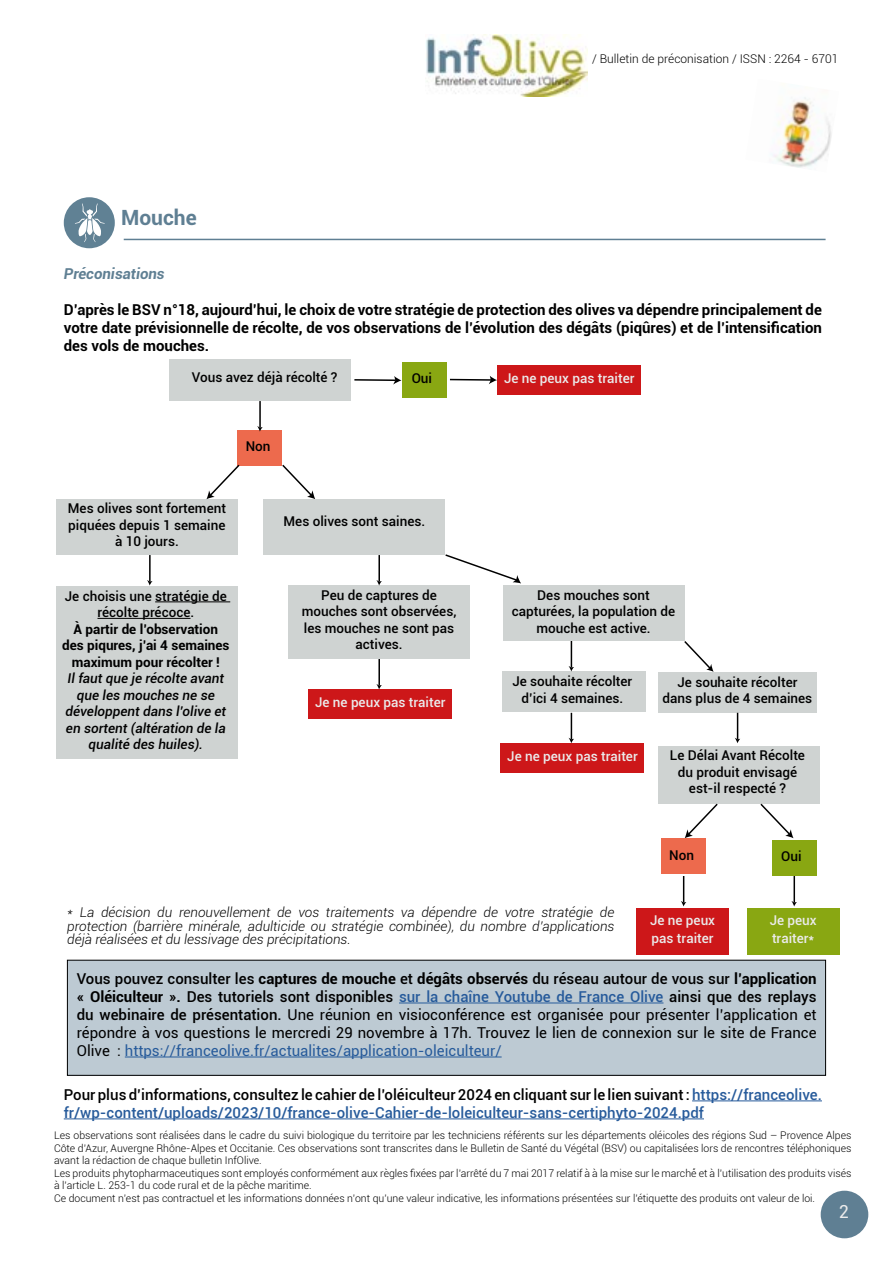
<style>
.page{position:relative;width:893px;height:1263px;background:#fff}
.page>*{position:absolute;margin:0;border:0;box-sizing:border-box;transform-origin:0 0}
.t1{font:700 21px "Roboto";color:#5f7f93}
.t2{font:18px "Roboto";color:#ebebeb}
.t3{font:15px/18px "Roboto";color:#000;text-align:justify}
.t4{font:700 15px/18px "Roboto";color:#000;text-align:justify}
.t5{font:500 15px/18px "Roboto";color:#275b9b}
.t6{font:italic 700 15px "Roboto";color:#5f7f93}
.t7{font:500 13.5px/16.5px "Roboto";color:#000;text-align:center}
.t8{font:italic 300 13.5px/13.5px "Roboto";color:#000;text-align:justify}
.t9{font:italic 500 13.5px/16.5px "Roboto";color:#000;text-align:center}
.t10{font:500 13.5px/18px "Roboto";color:#ebebeb}
.t11{font:700 13.5px/16.5px "Roboto";color:#000;text-align:center}
.t12{font:300 12px "Roboto";color:#000}
.t13{font:300 10.5px/12.6px "Roboto";color:#000}
.s1{font-weight:500}
.s2{font-weight:700}
.s3{font-weight:500;color:#275b9b}
.s4{color:#275b9b}
.s5{color:#000}
</style>
<div class="page">
<div style="left:821px;top:1191px;width:47px;height:47px;background:#5f7f93;border-radius:50%"></div>
<img style="left:426px;top:34px;width:162px;height:63px">
<img style="left:771px;top:97px;width:61px;height:71px">
<hr style="left:692px;top:1100px;width:130px;height:1px;background:#275b9b">
<hr style="left:64px;top:1118px;width:640px;height:1px;background:#275b9b">
<hr style="left:124px;top:239px;width:702px;height:1px;background:#5f7f93">
<div style="left:64px;top:197px;width:51px;height:51px;background:#608194;border-radius:50%"></div>
<svg style="left:75px;top:203px;width:30px;height:39px"></svg>
<div style="left:67px;top:960px;width:759px;height:115px;background:#bdcad3"></div>
<hr style="left:399px;top:1002px;width:264px;height:1px;background:#275b9b">
<hr style="left:125px;top:1056px;width:377px;height:1px;background:#275b9b">
<div style="left:498px;top:365px;width:143px;height:30px;background:#cd1719"></div>
<div style="left:169px;top:360px;width:182px;height:41px;background:#cfd3d2"></div>
<div style="left:402px;top:362px;width:45px;height:36px;background:#89a712"></div>
<div style="left:238px;top:430px;width:44px;height:36px;background:#ed6a4d"></div>
<svg style="left:282px;top:464px;width:33px;height:35px"></svg>
<hr style="left:354px;top:379px;width:42px;height:2px;background:#000">
<svg style="left:393px;top:376px;width:8px;height:9px"></svg>
<div style="left:264px;top:499px;width:181px;height:56px;background:#cfd3d2"></div>
<div style="left:56px;top:499px;width:182px;height:55px;background:#cfd3d2"></div>
<div style="left:56px;top:586px;width:182px;height:172px;background:#cfd3d2"></div>
<hr style="left:155px;top:601px;width:75px;height:1px;background:#000">
<hr style="left:97px;top:618px;width:93px;height:1px;background:#000">
<svg style="left:206px;top:463px;width:34px;height:36px"></svg>
<hr style="left:450px;top:379px;width:41px;height:2px;background:#000">
<svg style="left:489px;top:376px;width:8px;height:8px"></svg>
<div style="left:288px;top:585px;width:182px;height:73px;background:#cfd3d2"></div>
<div style="left:503px;top:585px;width:181px;height:56px;background:#cfd3d2"></div>
<div style="left:309px;top:689px;width:143px;height:29px;background:#cd1719"></div>
<svg style="left:445px;top:554px;width:76px;height:29px"></svg>
<svg style="left:684px;top:639px;width:30px;height:33px"></svg>
<div style="left:658px;top:672px;width:159px;height:41px;background:#cfd3d2"></div>
<div style="left:503px;top:672px;width:143px;height:40px;background:#cfd3d2"></div>
<div style="left:501px;top:744px;width:143px;height:29px;background:#cd1719"></div>
<div style="left:658px;top:746px;width:162px;height:58px;background:#cfd3d2"></div>
<svg style="left:760px;top:803px;width:33px;height:35px"></svg>
<svg style="left:685px;top:803px;width:33px;height:35px"></svg>
<div style="left:661px;top:838px;width:45px;height:36px;background:#ed6a4d"></div>
<div style="left:772px;top:840px;width:44px;height:36px;background:#89a712"></div>
<hr style="left:259px;top:401px;width:2px;height:27px;background:#000">
<svg style="left:257px;top:426px;width:6px;height:6px"></svg>
<hr style="left:378px;top:659px;width:2px;height:26px;background:#000">
<svg style="left:376px;top:684px;width:6px;height:5px"></svg>
<svg style="left:568px;top:641px;width:6px;height:30px"></svg>
<svg style="left:568px;top:713px;width:6px;height:30px"></svg>
<svg style="left:735px;top:713px;width:5px;height:30px"></svg>
<hr style="left:378px;top:555px;width:2px;height:26px;background:#000">
<svg style="left:376px;top:580px;width:6px;height:5px"></svg>
<hr style="left:149px;top:555px;width:2px;height:26px;background:#000">
<svg style="left:147px;top:580px;width:6px;height:5px"></svg>
<div style="left:636px;top:908px;width:93px;height:47px;background:#cd1719"></div>
<svg style="left:681px;top:876px;width:5px;height:30px"></svg>
<div style="left:747px;top:908px;width:93px;height:47px;background:#89a712"></div>
<hr style="left:793px;top:876px;width:2px;height:26px;background:#000">
<svg style="left:791px;top:901px;width:6px;height:5px"></svg>
<h1 class="t1" style="left:121px;top:203px;width:77px">Mouche</h1>
<p class="t12" style="left:592px;top:50px;width:248px">/ Bulletin de préconisation / ISSN : 2264 - 6701</p>
<h3 class="t6" style="left:64px;top:263px;width:102px">Préconisations</h3>
<p class="t4" style="left:64px;top:300px;width:760px">D’après le BSV n°18, aujourd’hui, le choix de votre stratégie de protection des olives va dépendre principalement de votre date prévisionnelle de récolte, de vos observations de l’évolution des dégâts (piqûres) et de l’intensification des vols de mouches.</p>
<p class="t7" style="left:192px;top:368px;width:147px">Vous avez déjà récolté ?</p>
<p class="t7" style="left:412px;top:370px;width:22px">Oui</p>
<p class="t7" style="left:68px;top:500px;width:160px">Mes olives sont fortement piquées depuis 1 semaine à 10 jours.</p>
<p class="t7" style="left:246px;top:437px;width:26px">Non</p>
<p class="t7" style="left:284px;top:513px;width:143px">Mes olives sont saines.</p>
<p class="t10" style="left:504px;top:368px;width:132px">Je ne peux pas traiter</p>
<p class="t7" style="left:65px;top:587px;width:163px">Je choisis une stratégie de récolte précoce.</p>
<p class="t11" style="left:62px;top:620px;width:169px">À partir de l’observation des piqures, j’ai 4 semaines maximum pour récolter !</p>
<p class="t9" style="left:66px;top:670px;width:162px">Il faut que je récolte avant que les mouches ne se développent dans l’olive et en sortent (altération de la qualité des huiles).</p>
<p class="t7" style="left:302px;top:586px;width:156px">Peu de captures de mouches sont observées, les mouches ne sont pas actives.</p>
<p class="t7" style="left:512px;top:586px;width:165px">Des mouches sont capturées, la population de mouche est active.</p>
<p class="t10" style="left:315px;top:692px;width:132px">Je ne peux pas traiter</p>
<p class="t7" style="left:512px;top:673px;width:121px">Je souhaite récolter d’ici 4 semaines.</p>
<p class="t7" style="left:663px;top:673px;width:151px">Je souhaite récolter dans plus de 4 semaines</p>
<p class="t10" style="left:507px;top:747px;width:132px">Je ne peux pas traiter</p>
<p class="t7" style="left:670px;top:747px;width:137px">Le Délai Avant Récolte du produit envisagé est-il respecté ?</p>
<p class="t7" style="left:669px;top:846px;width:26px">Non</p>
<p class="t7" style="left:781px;top:848px;width:22px">Oui</p>
<p class="t8" style="left:67px;top:905px;width:549px">* La décision du renouvellement de vos traitements va dépendre de votre stratégie de protection (barrière minérale, adulticide ou stratégie combinée), du nombre d’applications déjà réalisées et du lessivage des précipitations.</p>
<p class="t10" style="left:650px;top:911px;width:67px">Je ne peux pas traiter</p>
<p class="t10" style="left:770px;top:911px;width:49px">Je peux traiter*</p>
<p class="t3" style="left:77px;top:969px;width:741px"><span class="s1">Vous pouvez consulter les</span> <span class="s2">captures de mouche</span> <span class="s1">et</span> <span class="s2">dégâts observés</span> <span class="s1">du réseau autour de vous sur</span> <span class="s2">l’application « Oléiculteur ».</span> <span class="s1">Des tutoriels sont disponibles</span> <span class="s3">sur la chaîne Youtube de France Olive</span> <span class="s1">ainsi que des replays du webinaire de présentation.</span> Une réunion en visioconférence est organisée pour présenter l’application et répondre à vos questions le mercredi 29 novembre à 17h. Trouvez le lien de connexion sur le site de France Olive : <span class="s4">https://franceolive.fr/actualites/application-oleiculteur/</span></p>
<h3 class="t5" style="left:64px;top:1085px;width:760px"><span class="s5">Pour plus d’informations, consultez le cahier de l’oléiculteur 2024 en cliquant sur le lien suivant :</span> https://franceolive. fr/wp-content/uploads/2023/10/france-olive-Cahier-de-loleiculteur-sans-certiphyto-2024.pdf</h3>
<p class="t13" style="left:54px;top:1129px;width:799px">Les observations sont réalisées dans le cadre du suivi biologique du territoire par les techniciens référents sur les départements oléicoles des régions Sud – Provence Alpes Côte d’Azur, Auvergne Rhône-Alpes et Occitanie. Ces observations sont transcrites dans le Bulletin de Santé du Végétal (BSV) ou capitalisées lors de rencontres téléphoniques avant la rédaction de chaque bulletin InfOlive.<br>Les produits phytopharmaceutiques sont employés conformément aux règles fixées par l’arrêté du 7 mai 2017 relatif à à la mise sur le marché́et à l’utilisation des produits visés à l’article L. 253-1 du code rural et de la pêche maritime.<br>Ce document n’est pas contractuel et les informations données n’ont qu’une valeur indicative, les informations présentées sur l’étiquette des produits ont valeur de loi.</p>
<h2 class="t2" style="left:839px;top:1199px;width:12px">2</h2>
</div>
